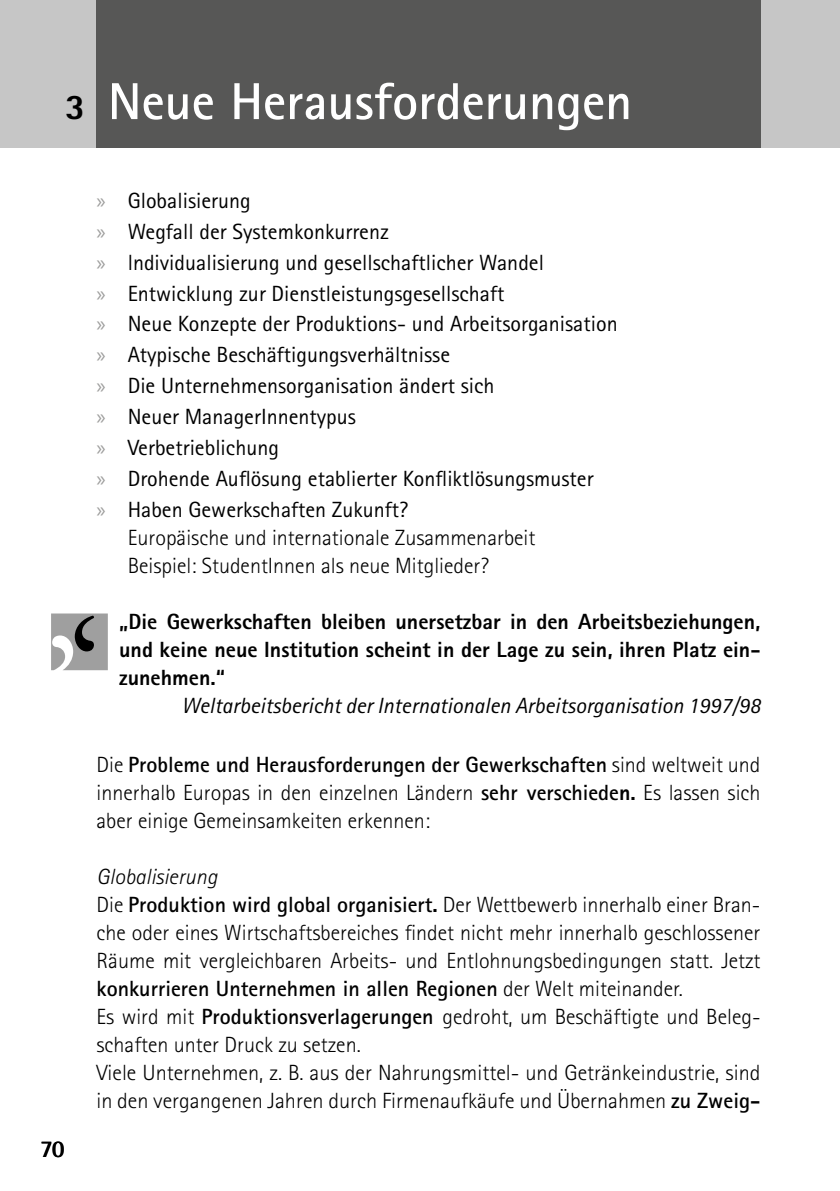
<style>
.page{position:relative;width:840px;height:1191px;background:#fff}
.page>*{position:absolute;margin:0;border:0;box-sizing:border-box;transform-origin:0 0}
.t1{font:700 52px "Rotis Sans Serif Std";color:#fff}
.t2{font:700 24px "Rotis Semi Sans Std";color:#000}
.t3{font:300 22px/28px "Rotis Sans Serif Std";color:#000}
.t4{font:22px/30.8px "Rotis Sans Serif Std";color:#000}
.t5{font:800 22px/28px "Rotis Sans Serif Std";color:#000;text-align:justify}
.t6{font:italic 22px "Rotis Sans Serif Std";color:#000}
.s1{font-weight:800;font-size:36px;color:#000}
.s2{font-family:"Myriad Pro";color:#9d9d9c}
.s3{font-weight:700}
.s4{font-weight:800}
.s5{font-style:italic}
</style>
<div class="page">
<hr style="left:839px;top:0;width:1px;height:147px;background:#c6c6c6">
<div style="left:0;top:0;width:839px;height:147px;background:#c6c6c6"></div>
<div style="left:96px;top:0;width:664px;height:147px;background:#575756"></div>
<svg style="left:51px;top:613px;width:57px;height:57px;background:#9b9b9b"></svg>
<h1 class="t1" style="left:65px;top:69px;width:568px"><span class="s1">3</span> Neue Herausforderungen</h1>
<p class="t4" style="left:96px;top:185px;width:522px"><span class="s2">x</span> Globalisierung<br><span class="s2">x</span> Wegfall der Systemkonkurrenz<br><span class="s2">x</span> lndividualisierung und gesellschaftlicher Wandel<br><span class="s2">x</span> Entwicklung zur Dienstleistungsgesellschaft<br><span class="s2">x</span> Neue Konzepte der Produktions- und Arbeitsorganisation <span class="s2">x</span> Atypische Beschäftigungsverhältnisse<br><span class="s2">x</span> Die Unternehmensorganisation ändert sich<br><span class="s2">x</span> Neuer ManagerInnentypus<br><span class="s2">x</span> Verbetrieblichung<br><span class="s2">x</span> Drohende Auflösung etablierter Konfliktlösungsmuster<br><span class="s2">x</span> Haben Gewerkschaften Zukunft?</p>
<p class="t3" style="left:128px;top:523px;width:409px">Europäische und internationale Zusammenarbeit<br>Beispiel: StudentInnen als neue Mitglieder?</p>
<p class="t5" style="left:119px;top:607px;width:642px">„Die Gewerkschaften bleiben unersetzbar in den Arbeitsbeziehungen, und keine neue Institution scheint in der Lage zu sein, ihren Platz ein&shy;zunehmen.“</p>
<p class="t6" style="left:181px;top:692px;width:580px">Weltarbeitsbericht der Internationalen Arbeitsorganisation 1997/98</p>
<p class="t2" style="left:40px;top:1133px;width:26px">70</p>
<p class="t3" style="left:96px;top:751px;width:665px;text-align:justify">Die <span class="s3">Probleme und Herausforderungen der Gewerkschaften</span> sind weltweit und innerhalb Europas in den einzelnen Ländern <span class="s3">sehr verschiede</span><span class="s4">n.</span> Es lassen sich aber einige Gemeinsamkeiten erkennen:</p>
<p class="t3" style="left:96px;top:863px;width:665px"><span class="s5">Globalisierung<br></span>Die <span class="s3">Produktion wird global organisiert</span><span class="s4">.</span> Der Wettbewerb innerhalb einer Bran&shy;che oder eines Wirtschaftsbereiches findet nicht mehr innerhalb geschlossener Räume mit vergleichbaren Arbeits- und Entlohnungsbedingungen statt. Jetzt <span class="s3">konkurrieren Unternehmen in allen Regionen</span> der Welt miteinander.<br>Es wird mit <span class="s3">Produktionsverlagerungen</span> gedroht, um Beschäftigte und Beleg&shy;schaften unter Druck zu setzen.<br>Viele Unternehmen, z. B. aus der Nahrungsmittel- und Getränkeindustrie, sind in den vergangenen Jahren durch Firmenaufkäufe und Übernahmen <span class="s3">zu Zweig-</span></p>
</div>
